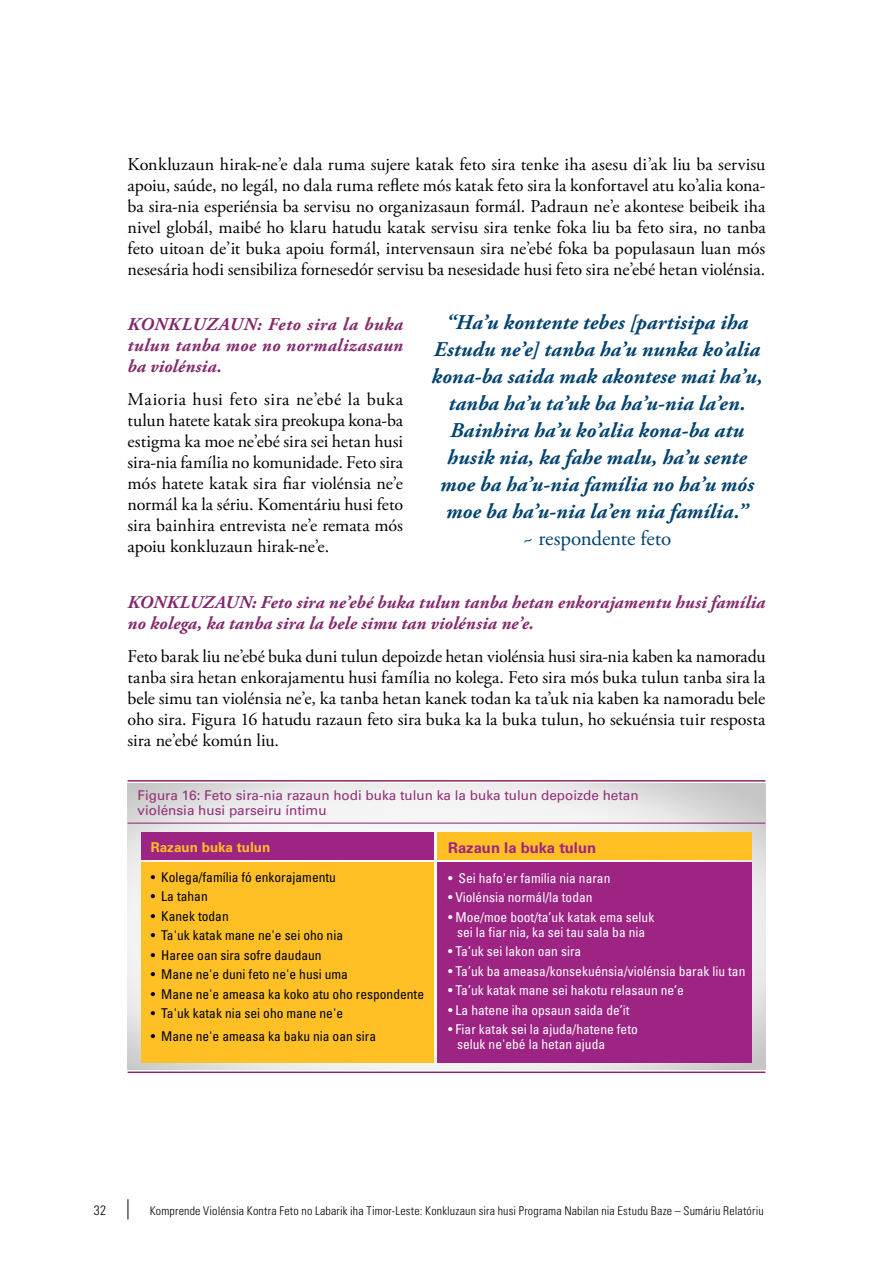
<style>
.page{position:relative;width:893px;height:1263px;background:#fff}
.page>*{position:absolute;margin:0;border:0;box-sizing:border-box;transform-origin:0 0}
.t1{font:italic 700 21px/27px "Adobe Garamond Pro";letter-spacing:.01em;color:#004270;text-align:center}
.t2{font:21px "Adobe Garamond Pro";letter-spacing:-.005em;color:#004270}
.t3{font:18px/21px "Adobe Garamond Pro";color:#000;text-align:justify}
.t4{font:italic 700 18px/21px "Adobe Garamond Pro";letter-spacing:.01em;color:#84286b;text-align:justify}
.t5{font:700 14.85px "Univers";color:#9e2483}
.t6{font:condensed 13.5px/15px "Univers";color:#fff;text-align:center}
.t7{font:condensed 13.5px "Univers";color:#000}
.t8{font:13.5px/15px "Univers";color:#912e76}
.t9{font:700 13.5px "Univers";color:#fec025}
.t10{font:300 condensed 13.5px "Univers";color:#000}
.t11{font:300 condensed 12px "Univers";letter-spacing:.015em;color:#000}
</style>
<div class="page">
<svg style="left:128px;top:1199px;width:1px;height:20px"></svg>
<svg style="left:128px;top:784px;width:637px;height:285px"></svg>
<hr style="left:128px;top:1071px;width:637px;height:2px;background:#84286b">
<hr style="left:128px;top:780px;width:637px;height:1px;background:#84286b">
<hr style="left:128px;top:823px;width:637px;height:1px;background:#84286b">
<div style="left:141px;top:862px;width:292px;height:201px;background:#fec025"></div>
<div style="left:438px;top:862px;width:314px;height:201px;background:#9e2483"></div>
<div style="left:141px;top:832px;width:292px;height:28px;background:#9e2483"></div>
<div style="left:438px;top:832px;width:314px;height:28px;background:#fec025"></div>
<p class="t3" style="left:128px;top:154px;width:640px">Konkluzaun hirak-ne’e dala ruma sujere katak feto sira tenke iha asesu di’ak liu ba servisu apoiu, saúde, no legál, no dala ruma reflete mós katak feto sira la konfortavel atu ko’alia kona&shy;ba sira-nia esperiénsia ba servisu no organizasaun formál. Padraun ne’e akontese beibeik iha nivel globál, maibé ho klaru hatudu katak servisu sira tenke foka liu ba feto sira, no tanba feto uitoan de’it buka apoiu formál, intervensaun sira ne’ebé foka ba populasaun luan mós nesesária hodi sensibiliza fornesedór servisu ba nesesidade husi feto sira ne’ebé hetan violénsia.</p>
<p class="t1" style="left:431px;top:309px;width:333px">“Ha’u kontente tebes [partisipa iha Estudu ne’e] tanba ha’u nunka ko’alia kona-ba saida mak akontese mai ha’u, tanba ha’u ta’uk ba ha’u-nia la’en.<br>Bainhira ha’u ko’alia kona-ba atu husik nia, ka fahe malu, ha’u sente moe ba ha’u-nia família no ha’u mós moe ba ha’u-nia la’en nia família.”</p>
<p class="t2" style="left:523px;top:526px;width:150px">~ respondente feto</p>
<p class="t4" style="left:128px;top:314px;width:277px">KONKLUZAUN: Feto sira la buka tulun tanba moe no normalizasaun ba violénsia.</p>
<p class="t3" style="left:128px;top:390px;width:277px">Maioria husi feto sira ne’ebé la buka tulun hatete katak sira preokupa kona-ba estigma ka moe ne’ebé sira sei hetan husi sira-nia família no komunidade. Feto sira mós hatete katak sira fiar violénsia ne’e normál ka la sériu. Komentáriu husi feto sira bainhira entrevista ne’e remata mós apoiu konkluzaun hirak-ne’e.</p>
<p class="t4" style="left:128px;top:592px;width:639px">KONKLUZAUN: Feto sira ne’ebé buka tulun tanba hetan enkorajamentu husi família no kolega, ka tanba sira la bele simu tan violénsia ne’e.</p>
<p class="t3" style="left:128px;top:647px;width:639px">Feto barak liu ne’ebé buka duni tulun depoizde hetan violénsia husi sira-nia kaben ka namoradu tanba sira hetan enkorajamentu husi família no kolega. Feto sira mós buka tulun tanba sira la bele simu tan violénsia ne’e, ka tanba hetan kanek todan ka ta’uk nia kaben ka namoradu bele oho sira. Figura 16 hatudu razaun feto sira buka ka la buka tulun, ho sekuénsia tuir resposta sira ne’ebé komún liu.</p>
<p class="t8" style="left:138px;top:788px;width:503px">Figura 16: Feto sira-nia razaun hodi buka tulun ka la buka tulun depoizde hetan violénsia husi parseiru íntimu</p>
<p class="t9" style="left:151px;top:839px;width:121px">Razaun buka tulun</p>
<p class="t7" style="left:151px;top:868px;width:187px">• Kolega/família fó enkorajamentu</p>
<p class="t7" style="left:151px;top:888px;width:58px">• La tahan</p>
<p class="t7" style="left:151px;top:907px;width:79px">• Kanek todan</p>
<p class="t7" style="left:151px;top:927px;width:194px">• Ta'uk katak mane ne'e sei oho nia</p>
<p class="t7" style="left:151px;top:946px;width:172px">• Haree oan sira sofre daudaun</p>
<p class="t7" style="left:151px;top:966px;width:199px">• Mane ne'e duni feto ne'e husi uma</p>
<p class="t7" style="left:151px;top:985px;width:275px">• Mane ne'e ameasa ka koko atu oho respondente</p>
<p class="t7" style="left:151px;top:1005px;width:194px">• Ta'uk katak nia sei oho mane ne'e</p>
<p class="t7" style="left:151px;top:1027px;width:227px">• Mane ne'e ameasa ka baku nia oan sira</p>
<p class="t5" style="left:448px;top:839px;width:150px">Razaun la buka tulun</p>
<p class="t6" style="left:448px;top:870px;width:164px">• Sei hafo'er família nia naran</p>
<p class="t6" style="left:448px;top:890px;width:146px">• Violénsia normál/la todan</p>
<p class="t6" style="left:448px;top:909px;width:208px">• Moe/moe boot/ta’uk katak ema seluk sei la fiar nia, ka sei tau sala ba nia</p>
<p class="t6" style="left:448px;top:944px;width:135px">• Ta’uk sei lakon oan sira</p>
<p class="t6" style="left:448px;top:963px;width:299px">• Ta’uk ba ameasa/konsekuénsia/violénsia barak liu tan</p>
<p class="t6" style="left:448px;top:983px;width:237px">• Ta’uk katak mane sei hakotu relasaun ne’e</p>
<p class="t6" style="left:448px;top:1002px;width:183px">• La hatene iha opsaun saida de’it</p>
<p class="t6" style="left:457px;top:1022px;width:182px;text-align:left;text-indent:-9px">• Fiar katak sei la ajuda/hatene feto seluk ne'ebé la hetan ajuda</p>
<p class="t10" style="left:94px;top:1202px;width:14px">32</p>
<p class="t11" style="left:150px;top:1203px;width:615px">Komprende Violénsia Kontra Feto no Labarik iha Timor-Leste: Konkluzaun sira husi Programa Nabilan nia Estudu Baze – Sumáriu Relatóriu</p>
</div>
